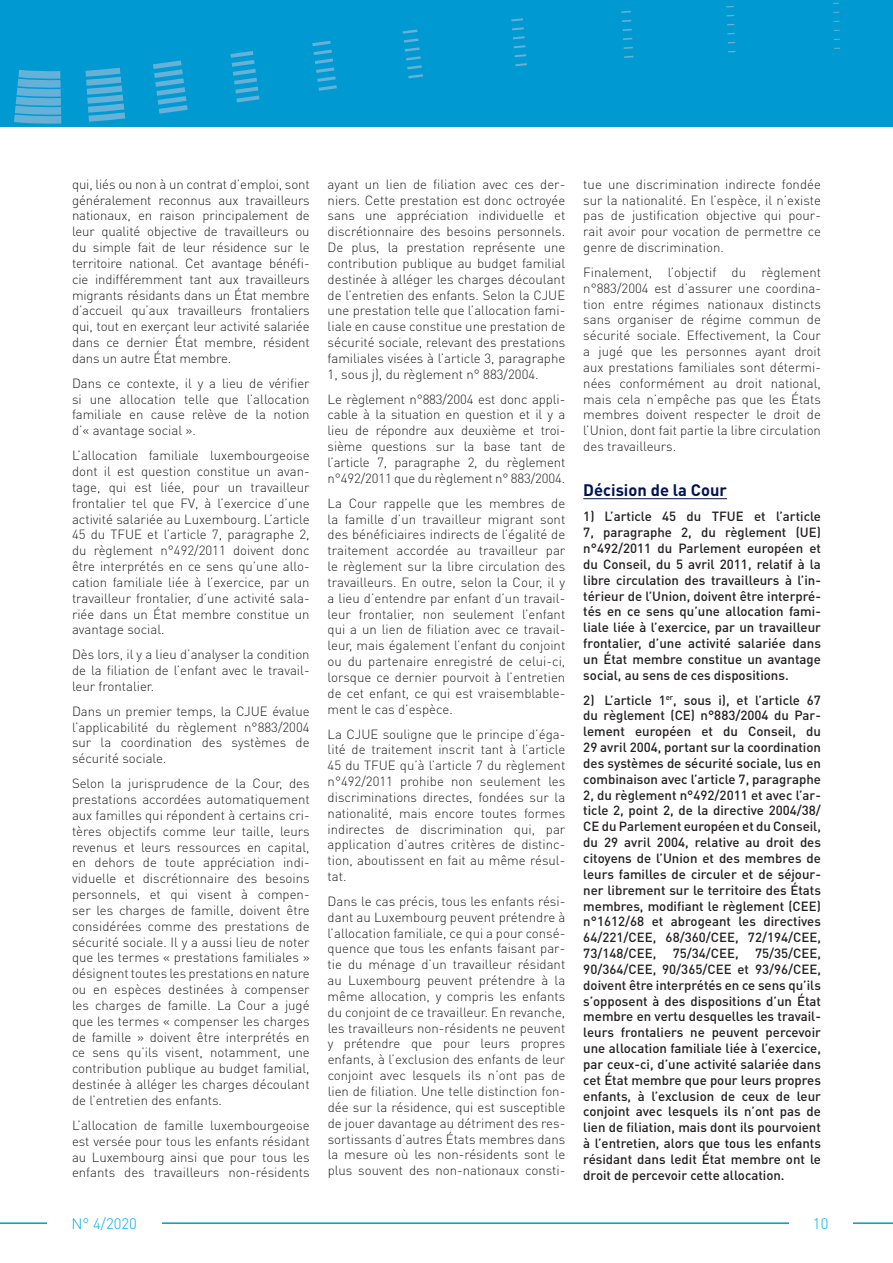
<style>
.page{position:relative;width:893px;height:1263px;background:#fff}
.page>*{position:absolute;margin:0;border:0;box-sizing:border-box;transform-origin:0 0}
.Soustitre_1{font:700 16.5px "DIN Pro";color:#001352}
.t1{font:300 15px "DIN Pro";color:#00aeef}
.texte_courant{font:300 13.2px/15.9px "DIN Pro";color:#231f20;text-align:justify}
.t2{font:500 13.2px/15.9px "DIN Pro";color:#231f20;text-align:justify}
</style>
<div class="page">
<hr style="left:0;top:1222px;width:893px;height:2px;background:#0099d1">
<div style="left:0;top:0;width:893px;height:126px;background:#0099d1"></div>
<svg style="left:511px;top:18px;width:12px;height:3px"></svg>
<svg style="left:621px;top:11px;width:10px;height:2px"></svg>
<svg style="left:512px;top:27px;width:12px;height:3px"></svg>
<svg style="left:622px;top:20px;width:9px;height:2px"></svg>
<svg style="left:513px;top:36px;width:12px;height:3px"></svg>
<svg style="left:622px;top:29px;width:10px;height:2px"></svg>
<svg style="left:514px;top:45px;width:11px;height:3px"></svg>
<svg style="left:623px;top:38px;width:9px;height:2px"></svg>
<svg style="left:515px;top:54px;width:11px;height:3px"></svg>
<svg style="left:624px;top:47px;width:9px;height:2px"></svg>
<svg style="left:14px;top:70px;width:47px;height:54px;background:#4fabd6"></svg>
<svg style="left:86px;top:68px;width:39px;height:54px"></svg>
<svg style="left:153px;top:60px;width:35px;height:54px"></svg>
<svg style="left:230px;top:51px;width:30px;height:51px"></svg>
<svg style="left:312px;top:41px;width:25px;height:50px"></svg>
<svg style="left:403px;top:29px;width:20px;height:49px"></svg>
<svg style="left:515px;top:63px;width:12px;height:3px"></svg>
<svg style="left:624px;top:56px;width:9px;height:2px"></svg>
<div style="left:789px;top:1217px;width:64px;height:46px;background:#fff"></div>
<div style="left:47px;top:1217px;width:115px;height:46px;background:#fff"></div>
<hr style="left:583px;top:498px;width:144px;height:1px;background:#001352">
<p class="texte_courant" style="left:72px;top:175px;width:239px">qui, liés ou non à un contrat d’emploi, sont généralement reconnus aux travailleurs nationaux, en raison principalement de leur qualité objective de travailleurs ou du simple fait de leur résidence sur le territoire national. Cet avantage bénéfi&shy;cie indifféremment tant aux travailleurs migrants résidants dans un État membre d’accueil qu’aux travailleurs frontaliers qui, tout en exerçant leur activité salariée dans ce dernier État membre, résident dans un autre État membre.</p>
<p class="texte_courant" style="left:72px;top:374px;width:239px">Dans ce contexte, il y a lieu de vérifier si une allocation telle que l’allocation familiale en cause relève de la notion d’« avantage social ».</p>
<p class="texte_courant" style="left:72px;top:447px;width:239px">L’allocation familiale luxembourgeoise dont il est question constitue un avan&shy;tage, qui est liée, pour un travailleur frontalier tel que FV, à l’exercice d’une activité salariée au Luxembourg. L’article 45 du TFUE et l’article 7, paragraphe 2, du règlement n°492/2011 doivent donc être interprétés en ce sens qu’une allo&shy;cation familiale liée à l’exercice, par un travailleur frontalier, d’une activité sala&shy;riée dans un État membre constitue un avantage social.</p>
<p class="texte_courant" style="left:72px;top:646px;width:239px">Dès lors, il y a lieu d’analyser la condition de la filiation de l’enfant avec le travail&shy;leur frontalier.</p>
<p class="texte_courant" style="left:72px;top:702px;width:239px">Dans un premier temps, la CJUE évalue l’applicabilité du règlement n°883/2004 sur la coordination des systèmes de sécurité sociale.</p>
<p class="texte_courant" style="left:72px;top:775px;width:239px">Selon la jurisprudence de la Cour, des prestations accordées automatiquement aux familles qui répondent à certains cri&shy;tères objectifs comme leur taille, leurs revenus et leurs ressources en capital, en dehors de toute appréciation indi&shy;viduelle et discrétionnaire des besoins personnels, et qui visent à compen&shy;ser les charges de famille, doivent être considérées comme des prestations de sécurité sociale. Il y a aussi lieu de noter que les termes « prestations familiales » désignent toutes les prestations en nature ou en espèces destinées à compenser les charges de famille. La Cour a jugé que les termes « compenser les charges de famille » doivent être interprétés en ce sens qu’ils visent, notamment, une contribution publique au budget familial, destinée à alléger les charges découlant de l’entretien des enfants.</p>
<p class="texte_courant" style="left:72px;top:1116px;width:239px">L’allocation de famille luxembourgeoise est versée pour tous les enfants résidant au Luxembourg ainsi que pour tous les enfants des travailleurs non-résidents</p>
<p class="texte_courant" style="left:328px;top:175px;width:239px">ayant un lien de filiation avec ces der&shy;niers. Cette prestation est donc octroyée sans une appréciation individuelle et discrétionnaire des besoins personnels.<br>De plus, la prestation représente une contribution publique au budget familial destinée à alléger les charges découlant de l’entretien des enfants. Selon la CJUE une prestation telle que l’allocation fami&shy;liale en cause constitue une prestation de sécurité sociale, relevant des prestations familiales visées à l’article 3, paragraphe 1, sous j), du règlement n° 883/2004.</p>
<p class="texte_courant" style="left:328px;top:390px;width:239px">Le règlement n°883/2004 est donc appli&shy;cable à la situation en question et il y a lieu de répondre aux deuxième et troi&shy;sième questions sur la base tant de l’article 7, paragraphe 2, du règlement n°492/2011 que du règlement n° 883/2004.</p>
<p class="texte_courant" style="left:328px;top:494px;width:239px">La Cour rappelle que les membres de la famille d’un travailleur migrant sont des bénéficiaires indirects de l’égalité de traitement accordée au travailleur par le règlement sur la libre circulation des travailleurs. En outre, selon la Cour, il y a lieu d’entendre par enfant d’un travail&shy;leur frontalier, non seulement l’enfant qui a un lien de filiation avec ce travail&shy;leur, mais également l’enfant du conjoint ou du partenaire enregistré de celui-ci, lorsque ce dernier pourvoit à l’entretien de cet enfant, ce qui est vraisemblable&shy;ment le cas d’espèce.</p>
<p class="texte_courant" style="left:328px;top:725px;width:239px">La CJUE souligne que le principe d’éga&shy;lité de traitement inscrit tant à l’article 45 du TFUE qu’à l’article 7 du règlement n°492/2011 prohibe non seulement les discriminations directes, fondées sur la nationalité, mais encore toutes formes indirectes de discrimination qui, par application d’autres critères de distinc&shy;tion, aboutissent en fait au même résul&shy;tat.</p>
<p class="texte_courant" style="left:328px;top:893px;width:239px">Dans le cas précis, tous les enfants rési&shy;dant au Luxembourg peuvent prétendre à l’allocation familiale, ce qui a pour consé&shy;quence que tous les enfants faisant par&shy;tie du ménage d’un travailleur résidant au Luxembourg peuvent prétendre à la même allocation, y compris les enfants du conjoint de ce travailleur. En revanche, les travailleurs non-résidents ne peuvent y prétendre que pour leurs propres enfants, à l’exclusion des enfants de leur conjoint avec lesquels ils n’ont pas de lien de filiation. Une telle distinction fon&shy;dée sur la résidence, qui est susceptible de jouer davantage au détriment des res&shy;sortissants d’autres États membres dans la mesure où les non-résidents sont le plus souvent des non-nationaux consti-</p>
<p class="texte_courant" style="left:583px;top:175px;width:239px">tue une discrimination indirecte fondée sur la nationalité. En l’espèce, il n’existe pas de justification objective qui pour&shy;rait avoir pour vocation de permettre ce genre de discrimination.</p>
<p class="texte_courant" style="left:583px;top:264px;width:239px">Finalement, l’objectif du règlement n°883/2004 est d’assurer une coordina&shy;tion entre régimes nationaux distincts sans organiser de régime commun de sécurité sociale. Effectivement, la Cour a jugé que les personnes ayant droit aux prestations familiales sont détermi&shy;nées conformément au droit national, mais cela n’empêche pas que les États membres doivent respecter le droit de l’Union, dont fait partie la libre circulation des travailleurs.</p>
<p class="Soustitre_1" style="left:583px;top:479px;width:145px">Décision de la Cour</p>
<p class="t2" style="left:583px;top:508px;width:239px">1) L’article 45 du TFUE et l’article 7, paragraphe 2, du règlement (UE) n°492/2011 du Parlement européen et du Conseil, du 5 avril 2011, relatif à la libre circulation des travailleurs à l’in&shy;térieur de l’Union, doivent être interpré&shy;tés en ce sens qu’une allocation fami&shy;liale liée à l’exercice, par un travailleur frontalier, d’une activité salariée dans un État membre constitue un avantage social, au sens de ces dispositions.</p>
<p class="t2" style="left:583px;top:691px;width:239px">2) L’article 1<sup>er</sup>, sous i), et l’article 67 du règlement (CE) n°883/2004 du Par&shy;lement européen et du Conseil, du 29 avril 2004, portant sur la coordination des systèmes de sécurité sociale, lus en combinaison avec l’article 7, paragraphe 2, du règlement n°492/2011 et avec l’ar&shy;ticle 2, point 2, de la directive 2004/38/ CE du Parlement européen et du Conseil, du 29 avril 2004, relative au droit des citoyens de l’Union et des membres de leurs familles de circuler et de séjour&shy;ner librement sur le territoire des États membres, modifiant le règlement (CEE) n°1612/68 et abrogeant les directives 64/221/CEE, 68/360/CEE, 72/194/CEE, 73/148/CEE, 75/34/CEE, 75/35/CEE, 90/364/CEE, 90/365/CEE et 93/96/CEE, doivent être interprétés en ce sens qu’ils s’opposent à des dispositions d’un État membre en vertu desquelles les travail&shy;leurs frontaliers ne peuvent percevoir une allocation familiale liée à l’exercice, par ceux-ci, d’une activité salariée dans cet État membre que pour leurs propres enfants, à l’exclusion de ceux de leur conjoint avec lesquels ils n’ont pas de lien de filiation, mais dont ils pourvoient à l’entretien, alors que tous les enfants résidant dans ledit État membre ont le droit de percevoir cette allocation.</p>
<p class="t1" style="left:71px;top:1213px;width:67px">N° 4/2020</p>
<p class="t1" style="left:813px;top:1213px;width:17px">10</p>
</div>
